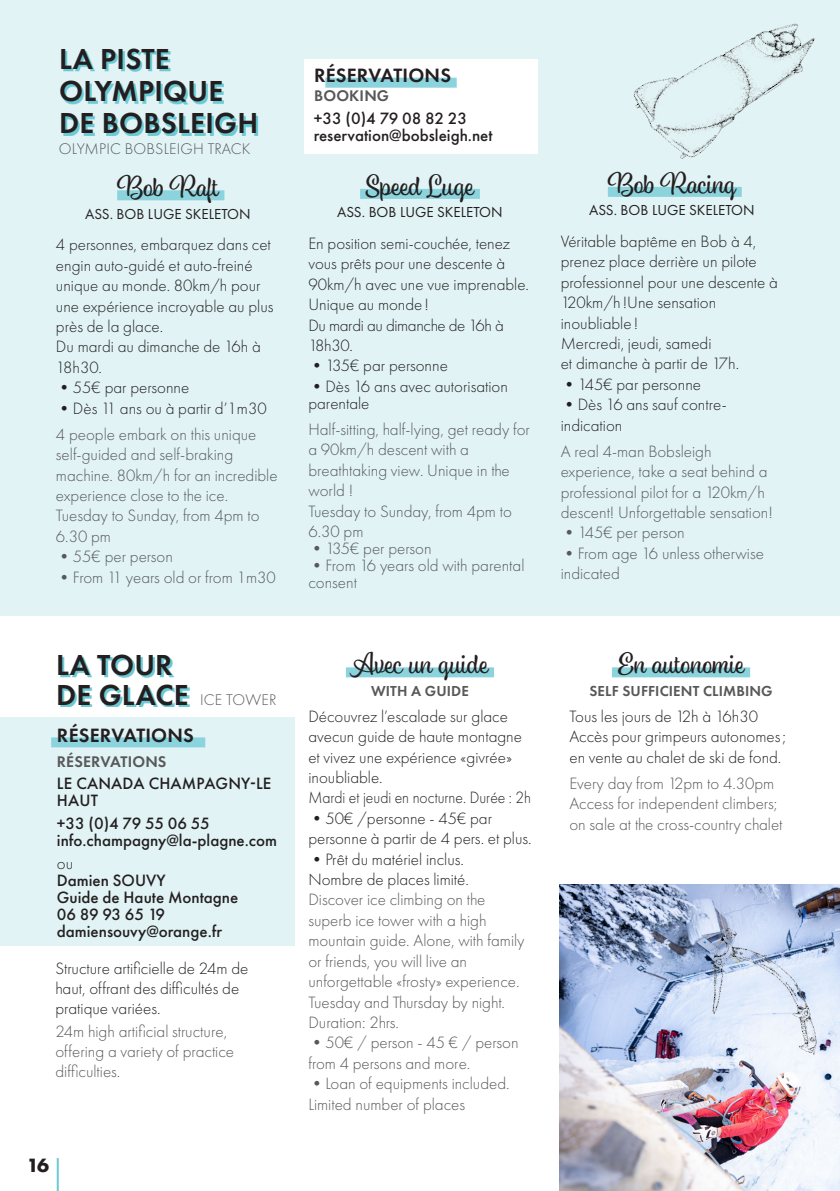
<style>
.page{position:relative;width:840px;height:1191px;background:#fff}
.page>*{position:absolute;margin:0;border:0;box-sizing:border-box;transform-origin:0 0}
.t1{font:600 30px/32px "Futura PT";letter-spacing:.01em;color:#231f20}
.Evénement_du_jour{font:28px "Eds Market Upright Script";color:#231f20}
.t2{font:600 20px "Futura PT";letter-spacing:.01em;color:#231f20}
.t3{font:700 20px "Futura PT";color:#231f20}
.DETAILS_PRESTA_ANGLA{font:300 17px/20.4px "Futura PT";color:#57585a}
.TEXTE_FRANCAIS{font:300 17px/20.4px "Futura PT";color:#231f20}
.DETAILS_PRESTA_FRANC{font:300 17px/20.4px "Futura PT";color:#231f20}
.DETAILS_PRESTA_FRANC-2{font:300 17px/20.4px "Futura PT";color:#57585a}
.INFOS_PRESTATAIRE{font:500 17px/17px "Futura PT";color:#231f20}
.TEXTE_FRANCAIS-2{font:300 17px/20px "Futura PT";color:#57585a}
.TEXTE_FRANCAIS-3{font:300 17px "Futura PT";color:#231f20;scale:.92 1}
.DETAILS_PRESTA_FRANC-3{font:300 17px/20.4px "Futura PT";letter-spacing:-.02em;color:#231f20}
.t4{font:300 16px "Futura PT";letter-spacing:.01em;color:#57585a}
.t5{font:600 16px "Futura PT";letter-spacing:.01em;color:#57585a}
.Evénement_du_jour-2{font:15px "Futura PT";color:#231f20}
.t6{font:600 15px "Futura PT";letter-spacing:.01em;color:#57585a}
</style>
<div class="page">
<hr style="left:57px;top:1158px;width:2px;height:33px;background:#6acbd6">
<div style="left:0;top:0;width:839px;height:615px;background:#e1f3f5"></div>
<div style="left:303px;top:59px;width:234px;height:94px;background:#fff"></div>
<svg style="left:62px;top:51px;width:196px;height:85px"></svg>
<svg style="left:60px;top:656px;width:129px;height:51px"></svg>
<div style="left:325px;top:78px;width:131px;height:10px;background:#8bd4dd"></div>
<div style="left:117px;top:190px;width:107px;height:10px;background:#8bd4dd"></div>
<div style="left:360px;top:189px;width:119px;height:10px;background:#8bd4dd"></div>
<div style="left:346px;top:667px;width:148px;height:10px;background:#8bd4dd"></div>
<div style="left:0;top:717px;width:294px;height:228px;background:#e1f3f5"></div>
<div style="left:51px;top:737px;width:154px;height:10px;background:#8bd4dd"></div>
<img style="left:607px;top:23px;width:208px;height:174px">
<img style="left:559px;top:884px;width:280px;height:307px">
<div style="left:611px;top:667px;width:138px;height:10px;background:#8bd4dd"></div>
<img style="left:637px;top:884px;width:202px;height:236px">
<p class="t1" style="left:59px;top:43px;width:166px">LA PISTE<br>OLYMPIQUE</p>
<p class="t1" style="left:59px;top:107px;width:201px">DE BOBSLEIGH</p>
<p class="t4" style="left:59px;top:139px;width:193px">OLYMPIC BOBSLEIGH TRACK</p>
<p class="Evénement_du_jour" style="left:117px;top:170px;width:103px">Bob Raft</p>
<p class="Evénement_du_jour-2" style="left:85px;top:205px;width:167px">ASS. BOB LUGE SKELETON</p>
<p class="TEXTE_FRANCAIS" style="left:56px;top:235px;width:219px">4 personnes, embarquez dans cet engin auto-guidé et auto-freiné unique au monde. 80km/h pour une expérience incroyable au plus près de la glace.</p>
<p class="DETAILS_PRESTA_FRANC" style="left:56px;top:337px;width:206px">Du mardi au dimanche de 16h à<br>18h30.</p>
<p class="DETAILS_PRESTA_FRANC" style="left:56px;top:377px;width:135px">•55€ par personne</p>
<p class="DETAILS_PRESTA_FRANC" style="left:56px;top:398px;width:212px">•Dès 11 ans ou à partir d’1m30</p>
<p class="DETAILS_PRESTA_ANGLA" style="left:56px;top:424px;width:223px">4 people embark on this unique self-guided and self-braking machine. 80km/h for an incredible experience close to the ice.</p>
<p class="DETAILS_PRESTA_ANGLA" style="left:56px;top:505px;width:205px">Tuesday to Sunday, from 4pm to<br>6.30 pm</p>
<p class="DETAILS_PRESTA_ANGLA" style="left:56px;top:546px;width:118px">•55€ per person</p>
<p class="DETAILS_PRESTA_ANGLA" style="left:56px;top:567px;width:221px">•From 11 years old or from 1m30</p>
<p class="t1" style="left:56px;top:649px;width:134px;line-height:30px">LA TOUR<br>DE GLACE</p>
<p class="t4" style="left:200px;top:690px;width:78px">ICE TOWER</p>
<p class="t2" style="left:57px;top:722px;width:138px">RÉSERVATIONS</p>
<p class="t5" style="left:57px;top:751px;width:111px">RÉSERVATIONS</p>
<p class="INFOS_PRESTATAIRE" style="left:57px;top:775px;width:216px">LE CANADA CHAMPAGNY-LE<br>HAUT</p>
<p class="INFOS_PRESTATAIRE" style="left:57px;top:815px;width:221px">+33 (0)4 79 55 06 55 info.champagny@la-plagne.com</p>
<p class="TEXTE_FRANCAIS" style="left:57px;top:853px;width:18px">ou</p>
<p class="INFOS_PRESTATAIRE" style="left:57px;top:871px;width:183px">Damien SOUVY<br>Guide de Haute Montagne<br>06 89 93 65 19 damiensouvy@orange.fr</p>
<p class="TEXTE_FRANCAIS" style="left:55px;top:958px;width:194px">Structure artificielle de 24m de haut, offrant des difficultés de pratique variées.</p>
<p class="TEXTE_FRANCAIS-2" style="left:55px;top:1021px;width:180px">24m high artificial structure, offering a variety of practice difficulties.</p>
<p class="t3" style="left:27px;top:1152px;width:24px">16</p>
<p class="t2" style="left:314px;top:63px;width:138px">RÉSERVATIONS</p>
<p class="t5" style="left:314px;top:86px;width:77px">BOOKING</p>
<p class="INFOS_PRESTATAIRE" style="left:314px;top:110px;width:180px">+33 (0)4 79 08 82 23 reservation@bobsleigh.net</p>
<p class="Evénement_du_jour" style="left:365px;top:168px;width:110px">Speed Luge</p>
<p class="Evénement_du_jour-2" style="left:337px;top:203px;width:167px">ASS. BOB LUGE SKELETON</p>
<p class="TEXTE_FRANCAIS" style="left:308px;top:233px;width:222px">En position semi-couchée, tenez vous prêts pour une descente à<br>90km/h avec une vue imprenable.<br>Unique au monde !</p>
<p class="DETAILS_PRESTA_FRANC-3" style="left:308px;top:315px;width:197px">Du mardi au dimanche de 16h à<br>18h30.</p>
<p class="DETAILS_PRESTA_FRANC" style="left:308px;top:356px;width:141px">•135€ par personne</p>
<p class="DETAILS_PRESTA_FRANC" style="left:308px;top:378px;width:201px;line-height:17px">•Dès 16 ans avec autorisation parentale</p>
<p class="DETAILS_PRESTA_FRANC-2" style="left:308px;top:419px;width:223px">Half-sitting, half-lying, get ready for a 90km/h descent with a breathtaking view. Unique in the world !</p>
<p class="DETAILS_PRESTA_FRANC-2" style="left:308px;top:501px;width:205px">Tuesday to Sunday, from 4pm to<br>6.30 pm</p>
<p class="DETAILS_PRESTA_ANGLA" style="left:308px;top:538px;width:125px">•135€ per person</p>
<p class="DETAILS_PRESTA_ANGLA" style="left:308px;top:557px;width:217px;line-height:17px">•From 16 years old with parental consent</p>
<p class="Evénement_du_jour" style="left:351px;top:647px;width:138px">Avec un guide</p>
<p class="t6" style="left:371px;top:681px;width:99px">WITH A GUIDE</p>
<p class="TEXTE_FRANCAIS" style="left:308px;top:706px;width:215px">Découvrez l’escalade sur glace avecun guide de haute montagne et vivez une expérience «givrée» inoubliable.</p>
<p class="TEXTE_FRANCAIS-3" style="left:308px;top:788px;width:243px">Mardi et jeudi en nocturne. Durée : 2h</p>
<p class="DETAILS_PRESTA_FRANC" style="left:308px;top:808px;width:224px">•50€ /personne - 45€ par personne à partir de 4 pers. et plus.</p>
<p class="DETAILS_PRESTA_FRANC" style="left:308px;top:849px;width:157px">•Prêt du matériel inclus.</p>
<p class="DETAILS_PRESTA_FRANC" style="left:308px;top:869px;width:162px">Nombre de places limité.</p>
<p class="DETAILS_PRESTA_ANGLA" style="left:308px;top:889px;width:217px">Discover ice climbing on the superb ice tower with a high mountain guide. Alone, with family or friends, you will live an unforgettable «frosty» experience.</p>
<p class="DETAILS_PRESTA_ANGLA" style="left:308px;top:991px;width:198px">Tuesday and Thursday by night.<br>Duration: 2hrs.</p>
<p class="DETAILS_PRESTA_ANGLA" style="left:308px;top:1032px;width:212px">•50€ / person - 45 € / person from 4 persons and more.</p>
<p class="DETAILS_PRESTA_ANGLA" style="left:308px;top:1073px;width:203px">•Loan of equipments included.<br>Limited number of places</p>
<p class="Evénement_du_jour" style="left:607px;top:166px;width:130px">Bob Racing</p>
<p class="Evénement_du_jour-2" style="left:589px;top:201px;width:167px">ASS. BOB LUGE SKELETON</p>
<p class="TEXTE_FRANCAIS" style="left:560px;top:231px;width:219px">Véritable baptême en Bob à 4, prenez place derrière un pilote professionnel pour une descente à<br>120km/h !Une sensation inoubliable !</p>
<p class="DETAILS_PRESTA_FRANC" style="left:560px;top:333px;width:180px">Mercredi, jeudi, samedi<br>et dimanche à partir de 17h.</p>
<p class="DETAILS_PRESTA_FRANC" style="left:560px;top:374px;width:142px">•145€ par personne</p>
<p class="DETAILS_PRESTA_FRANC" style="left:560px;top:394px;width:168px">•Dès 16 ans sauf contre&shy;indication</p>
<p class="DETAILS_PRESTA_FRANC-2" style="left:560px;top:441px;width:213px">A real 4-man Bobsleigh experience, take a seat behind a professional pilot for a 120km/h descent! Unforgettable sensation!</p>
<p class="DETAILS_PRESTA_ANGLA" style="left:560px;top:522px;width:125px">•145€ per person</p>
<p class="DETAILS_PRESTA_ANGLA" style="left:560px;top:543px;width:204px">•From age 16 unless otherwise indicated</p>
<p class="Evénement_du_jour" style="left:617px;top:647px;width:128px">En autonomie</p>
<p class="t6" style="left:589px;top:681px;width:185px">SELF SUFFICIENT CLIMBING</p>
<p class="TEXTE_FRANCAIS" style="left:569px;top:706px;width:190px">Tous les jours de 12h à 16h30</p>
<p class="TEXTE_FRANCAIS" style="left:569px;top:726px;width:218px">Accès pour grimpeurs autonomes; en vente au chalet de ski de fond.</p>
<p class="DETAILS_PRESTA_ANGLA" style="left:569px;top:773px;width:206px">Every day from 12pm to 4.30pm</p>
<p class="DETAILS_PRESTA_ANGLA" style="left:569px;top:793px;width:214px">Access for independent climbers; on sale at the cross-country chalet</p>
</div>
